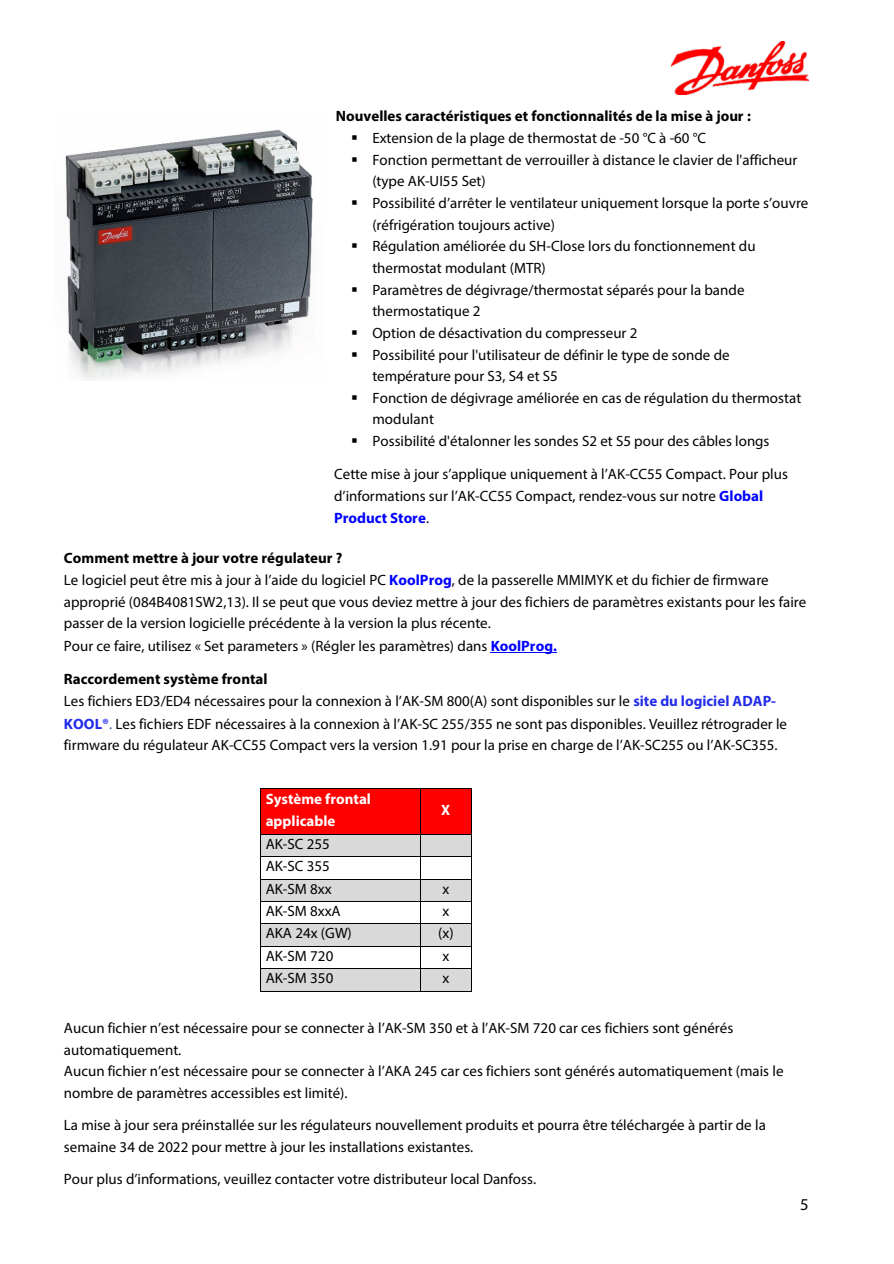
<style>
.page{position:relative;width:894px;height:1264px;background:#fff}
.page>*{position:absolute;margin:0;border:0;box-sizing:border-box;transform-origin:0 0}
.t1{font:16.5px "Myriad Pro";color:#000}
.t2{font:15px/21.6px "Myriad Pro";color:#000}
.t3{font:700 15px "Myriad Pro";color:#000}
.t4{font:700 15px/22.4px "Myriad Pro";color:#fff}
.s1{font-weight:700;color:#00f}
.s2{font-weight:700;color:#222cea}
.s3{color:#365f91}
</style>
<div class="page">
<img style="left:671px;top:42px;width:137px;height:53px">
<hr style="left:490px;top:651px;width:67px;height:1px;background:#00f">
<div style="left:260px;top:789px;width:160px;height:44px;background:#f00"></div>
<div style="left:420px;top:789px;width:51px;height:44px;background:#f00"></div>
<hr style="left:261px;top:788px;width:159px;height:1px;background:#000">
<hr style="left:421px;top:788px;width:50px;height:1px;background:#000">
<hr style="left:260px;top:789px;width:1px;height:44px;background:#000">
<hr style="left:420px;top:789px;width:1px;height:44px;background:#000">
<hr style="left:471px;top:789px;width:1px;height:44px;background:#000">
<div style="left:260px;top:834px;width:160px;height:22px;background:#d9d9d9"></div>
<div style="left:420px;top:834px;width:51px;height:22px;background:#d9d9d9"></div>
<hr style="left:261px;top:833px;width:159px;height:1px;background:#000">
<hr style="left:421px;top:833px;width:50px;height:1px;background:#000">
<hr style="left:261px;top:856px;width:159px;height:1px;background:#000">
<hr style="left:421px;top:856px;width:50px;height:1px;background:#000">
<div style="left:260px;top:879px;width:160px;height:22px;background:#d9d9d9"></div>
<div style="left:420px;top:879px;width:51px;height:22px;background:#d9d9d9"></div>
<hr style="left:261px;top:878px;width:159px;height:1px;background:#000">
<hr style="left:421px;top:878px;width:50px;height:1px;background:#000">
<hr style="left:261px;top:901px;width:159px;height:1px;background:#000">
<hr style="left:421px;top:901px;width:50px;height:1px;background:#000">
<div style="left:260px;top:924px;width:160px;height:21px;background:#d9d9d9"></div>
<div style="left:420px;top:924px;width:51px;height:21px;background:#d9d9d9"></div>
<hr style="left:261px;top:923px;width:159px;height:1px;background:#000">
<hr style="left:421px;top:923px;width:50px;height:1px;background:#000">
<hr style="left:261px;top:945px;width:159px;height:1px;background:#000">
<hr style="left:421px;top:945px;width:50px;height:1px;background:#000">
<div style="left:260px;top:968px;width:160px;height:22px;background:#d9d9d9"></div>
<div style="left:420px;top:968px;width:51px;height:22px;background:#d9d9d9"></div>
<hr style="left:261px;top:968px;width:159px;height:1px;background:#000">
<hr style="left:421px;top:968px;width:50px;height:1px;background:#000">
<svg style="left:260px;top:833px;width:1px;height:158px"></svg>
<hr style="left:261px;top:990px;width:159px;height:1px;background:#000">
<svg style="left:420px;top:833px;width:1px;height:158px"></svg>
<hr style="left:421px;top:990px;width:50px;height:1px;background:#000">
<svg style="left:471px;top:833px;width:1px;height:158px"></svg>
<img style="left:65px;top:129px;width:248px;height:251px">
<p class="t3" style="left:336px;top:106px;width:416px">Nouvelles caractéristiques et fonctionnalités de la mise à jour :</p>
<p class="t2" style="left:351px;top:127px;width:356px">▪ Extension de la plage de thermostat de -50 °C à -60 °C</p>
<p class="t2" style="left:372px;top:148px;width:426px;text-indent:-21px">▪ Fonction permettant de verrouiller à distance le clavier de l'afficheur (type AK-UI55 Set)</p>
<p class="t2" style="left:372px;top:192px;width:437px;text-indent:-21px">▪ Possibilité d’arrêter le ventilateur uniquement lorsque la porte s’ouvre (réfrigération toujours active)</p>
<p class="t2" style="left:372px;top:235px;width:384px;text-indent:-21px">▪ Régulation améliorée du SH-Close lors du fonctionnement du thermostat modulant (MTR)</p>
<p class="t2" style="left:372px;top:278px;width:373px;text-indent:-21px">▪ Paramètres de dégivrage/thermostat séparés pour la bande thermostatique 2</p>
<p class="t2" style="left:351px;top:322px;width:288px">▪ Option de désactivation du compresseur 2</p>
<p class="t2" style="left:372px;top:343px;width:359px;text-indent:-21px">▪ Possibilité pour l'utilisateur de définir le type de sonde de température pour S3, S4 et S5</p>
<p class="t2" style="left:372px;top:386px;width:430px;text-indent:-21px">▪ Fonction de dégivrage améliorée en cas de régulation du thermostat modulant</p>
<p class="t2" style="left:351px;top:430px;width:419px">▪ Possibilité d'étalonner les sondes S2 et S5 pour des câbles longs</p>
<p class="t2" style="left:334px;top:462px;width:455px;line-height:22.2px">Cette mise à jour s’applique uniquement à l’AK-CC55 Compact. Pour plus d’informations sur l’AK-CC55 Compact, rendez-vous sur notre <span class="s1">Global<br>Product Store</span>.</p>
<p class="t3" style="left:64px;top:547px;width:280px">Comment mettre à jour votre régulateur ?</p>
<p class="t2" style="left:64px;top:568px;width:743px">Le logiciel peut être mis à jour à l’aide du logiciel PC <span class="s1">KoolProg</span>, de la passerelle MMIMYK et du fichier de firmware approprié (084B4081SW2,13). Il se peut que vous deviez mettre à jour des fichiers de paramètres existants pour les faire passer de la version logicielle précédente à la version la plus récente.<br>Pour ce faire, utilisez « Set parameters » (Régler les paramètres) dans <span class="s1">KoolProg.</span></p>
<p class="t3" style="left:64px;top:669px;width:205px">Raccordement système frontal</p>
<p class="t2" style="left:64px;top:690px;width:724px">Les fichiers ED3/ED4 nécessaires pour la connexion à l’AK-SM 800(A) sont disponibles sur le <span class="s2">site du logiciel ADAP-<br>KOOL®</span><span class="s3">.</span> Les fichiers EDF nécessaires à la connexion à l’AK-SC 255/355 ne sont pas disponibles. Veuillez rétrograder le firmware du régulateur AK-CC55 Compact vers la version 1.91 pour la prise en charge de l’AK-SC255 ou l’AK-SC355.</p>
<p class="t4" style="left:266px;top:787px;width:107px">Système frontal applicable</p>
<p class="t4" style="left:441px;top:798px;width:11px">X</p>
<p class="t2" style="left:266px;top:832px;width:66px">AK-SC 255</p>
<p class="t2" style="left:266px;top:855px;width:66px">AK-SC 355</p>
<p class="t2" style="left:266px;top:877px;width:67px">AK-SM 8xx</p>
<p class="t2" style="left:442px;top:877px;width:8px">x</p>
<p class="t2" style="left:266px;top:899px;width:77px">AK-SM 8xxA</p>
<p class="t2" style="left:442px;top:899px;width:8px">x</p>
<p class="t2" style="left:266px;top:922px;width:88px">AKA 24x (GW)</p>
<p class="t2" style="left:438px;top:922px;width:17px">(x)</p>
<p class="t2" style="left:266px;top:944px;width:69px">AK-SM 720</p>
<p class="t2" style="left:442px;top:944px;width:8px">x</p>
<p class="t2" style="left:266px;top:967px;width:69px">AK-SM 350</p>
<p class="t2" style="left:442px;top:967px;width:8px">x</p>
<p class="t2" style="left:64px;top:1016px;width:670px">Aucun fichier n’est nécessaire pour se connecter à l’AK-SM 350 et à l’AK-SM 720 car ces fichiers sont générés automatiquement.</p>
<p class="t2" style="left:64px;top:1059px;width:721px">Aucun fichier n’est nécessaire pour se connecter à l’AKA 245 car ces fichiers sont générés automatiquement (mais le nombre de paramètres accessibles est limité).</p>
<p class="t2" style="left:64px;top:1113px;width:703px">La mise à jour sera préinstallée sur les régulateurs nouvellement produits et pourra être téléchargée à partir de la semaine 34 de 2022 pour mettre à jour les installations existantes.</p>
<p class="t2" style="left:64px;top:1167px;width:473px">Pour plus d’informations, veuillez contacter votre distributeur local Danfoss.</p>
<p class="t1" style="left:800px;top:1194px;width:10px">5</p>
</div>
